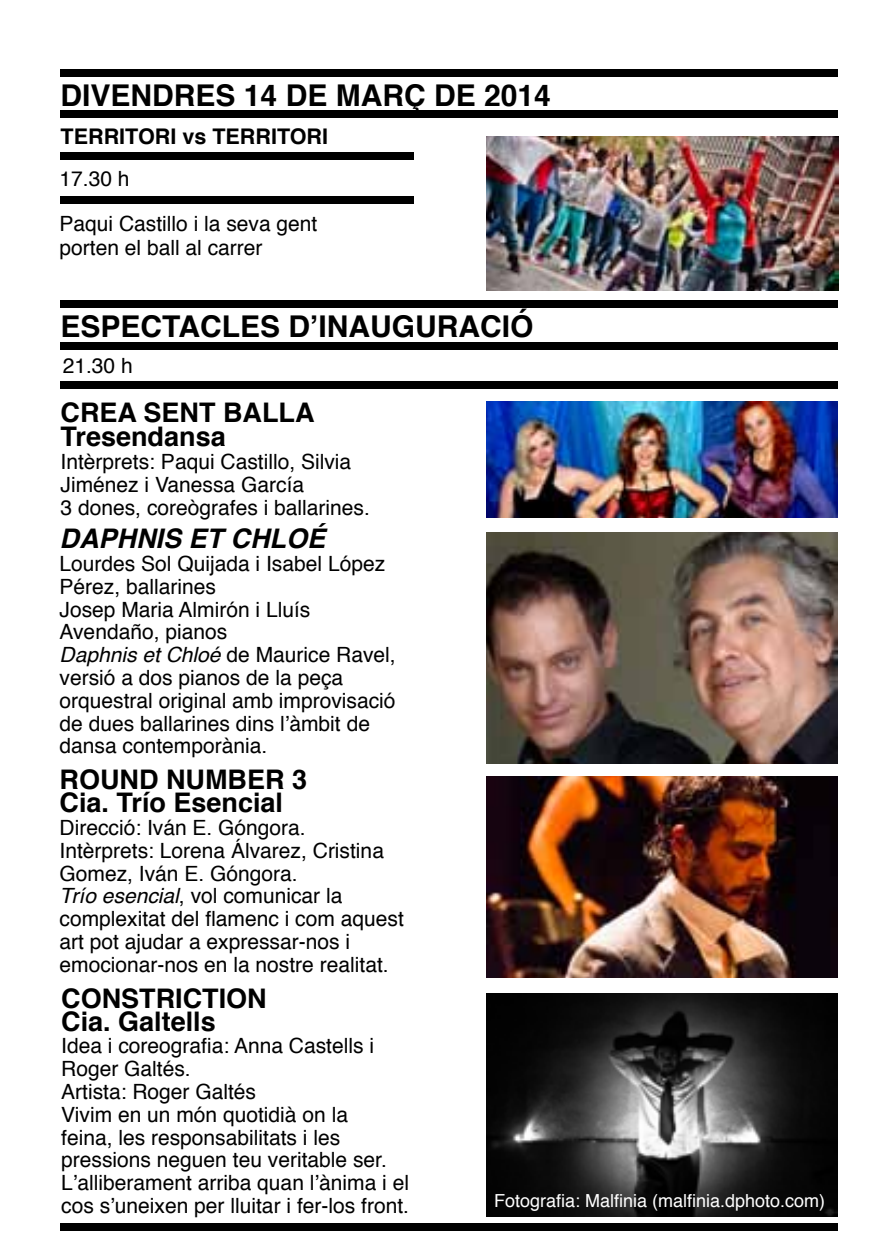
<style>
.page{position:relative;width:893px;height:1259px;background:#fff}
.page>*{position:absolute;margin:0;border:0;box-sizing:border-box;transform-origin:0 0}
.t1{font:700 30px "Helvetica";color:#000}
.t2{font:700 27px/22.8px "Helvetica";color:#000}
.t3{font:italic 700 27px "Helvetica";color:#000}
.t4{font:700 21.6px "Helvetica";color:#000}
.t5{font:21px/22.8px "Helvetica";color:#000}
.t6{font:18px "Helvetica";color:#fff}
.s1{font-style:italic}
</style>
<div class="page">
<img style="left:487px;top:993px;width:351px;height:223px">
<div style="left:61px;top:69px;width:777px;height:7px;background:#000"></div>
<div style="left:61px;top:300px;width:777px;height:7px;background:#000"></div>
<div style="left:61px;top:342px;width:777px;height:8px;background:#000"></div>
<div style="left:61px;top:382px;width:777px;height:7px;background:#000"></div>
<div style="left:61px;top:1222px;width:777px;height:8px;background:#000"></div>
<div style="left:61px;top:153px;width:353px;height:7px;background:#000"></div>
<div style="left:61px;top:196px;width:353px;height:7px;background:#000"></div>
<div style="left:61px;top:110px;width:777px;height:8px;background:#000"></div>
<img style="left:487px;top:776px;width:351px;height:202px">
<img style="left:487px;top:136px;width:351px;height:154px">
<img style="left:487px;top:402px;width:350px;height:115px">
<img style="left:487px;top:533px;width:350px;height:230px">
<h1 class="t1" style="left:61px;top:71px;width:492px">DIVENDRES 14 DE MARÇ DE 2014</h1>
<p class="t4" style="left:61px;top:119px;width:269px">TERRITORI vs TERRITORI</p>
<p class="t5" style="left:60px;top:157px;width:259px;line-height:45px">17.30 h<br>Paqui Castillo i la seva gent</p>
<p class="t5" style="left:60px;top:237px;width:205px">porten el ball al carrer</p>
<h1 class="t1" style="left:61px;top:302px;width:474px">ESPECTACLES D’INAUGURACIÓ</h1>
<p class="t5" style="left:63px;top:355px;width:72px">21.30 h</p>
<p class="t2" style="left:61px;top:401px;width:256px;line-height:24px">CREA SENT BALLA<br>Tresendansa</p>
<p class="t5" style="left:61px;top:451px;width:311px">Intèrprets: Paqui Castillo, Silvia<br>Jiménez i Vanessa García<br>3 dones, coreògrafes i ballarines.</p>
<p class="t3" style="left:60px;top:516px;width:267px">DAPHNIS ET CHLOÉ</p>
<p class="t5" style="left:60px;top:553px;width:338px">Lourdes Sol Quijada i Isabel López<br>Pérez, ballarines<br>Josep Maria Almirón i Lluís<br>Avendaño, pianos<br><span class="s1">Daphnis et Chloé</span> de Maurice Ravel, versió a dos pianos de la peça orquestral original amb improvisació de dues ballarines dins l’àmbit de dansa contemporània.</p>
<p class="t2" style="left:60px;top:768px;width:249px">ROUND NUMBER 3<br>Cia. Trío Esencial</p>
<p class="t5" style="left:60px;top:816px;width:346px">Direcció: Iván E. Góngora.<br>Intèrprets: Lorena Álvarez, Cristina<br>Gomez, Iván E. Góngora.<br><span class="s1">Trío esencial</span>, vol comunicar la complexitat del flamenc i com aquest art pot ajudar a expressar-nos i emocionar-nos en la nostre realitat.</p>
<p class="t2" style="left:61px;top:987px;width:207px">CONSTRICTION<br>Cia. Galtells</p>
<p class="t5" style="left:61px;top:1035px;width:349px">Idea i coreografia: Anna Castells i<br>Roger Galtés.<br>Artista: Roger Galtés<br>Vivim en un món quotidià on la<br>feina, les responsabilitats i les pressions neguen teu veritable ser.<br>L’alliberament arriba quan l’ànima i el cos s’uneixen per lluitar i fer-los front.</p>
<p class="t6" style="left:494px;top:1186px;width:333px">Fotografia: Malfinia (malfinia.dphoto.com)</p>
</div>
